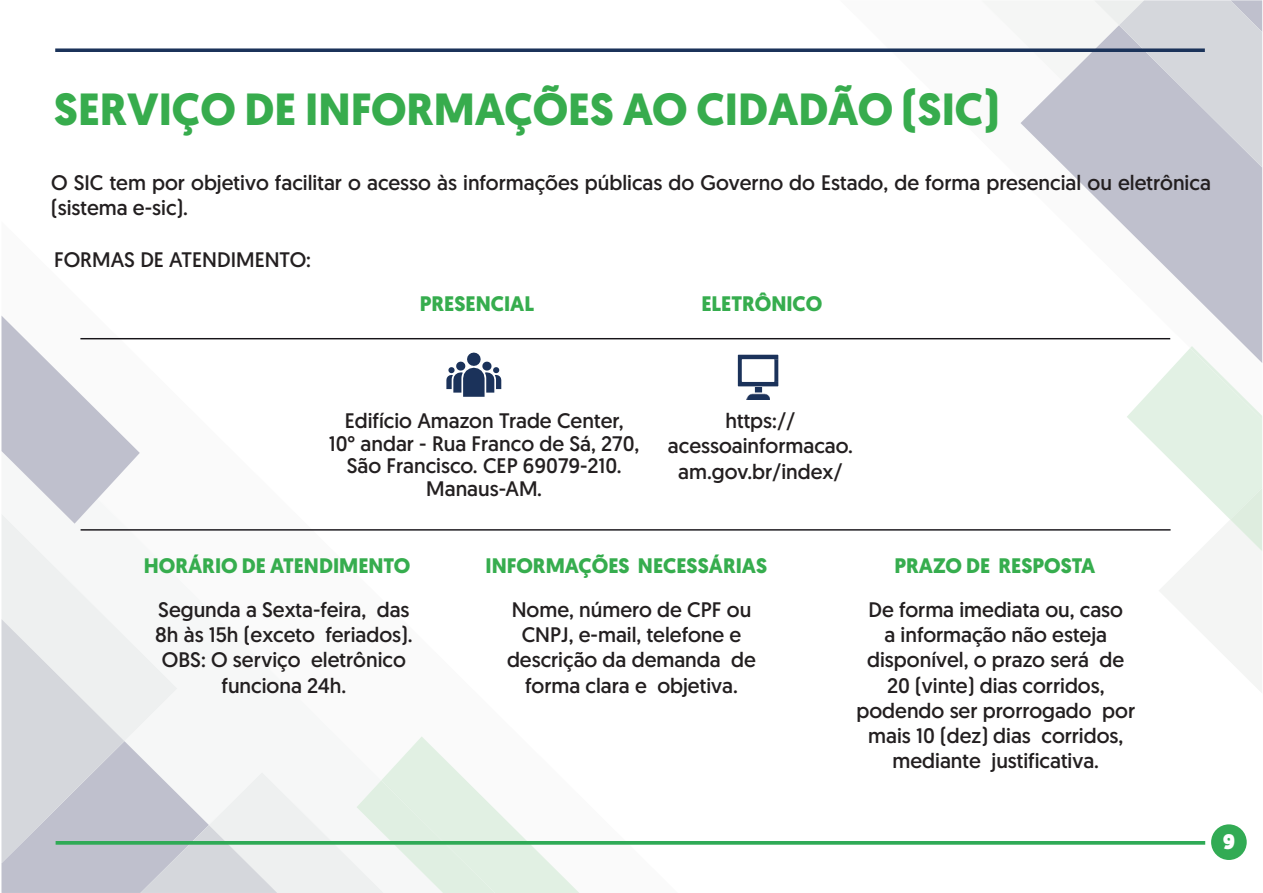
<style>
.page{position:relative;width:1263px;height:893px;background:#fff}
.page>*{position:absolute;margin:0;border:0;box-sizing:border-box;transform-origin:0 0}
.t1{font:700 45px "Geomanist";color:#37ac4d}
.t2{font:21px/25.2px "Geomanist";color:#231f20;text-align:center}
.t3{font:700 21px "Geomanist";color:#36ad4e}
.t4{font:900 21px "Geomanist";color:#fff}
</style>
<div class="page">
<svg style="left:1020px;top:168px;width:242px;height:178px"></svg>
<svg style="left:1127px;top:346px;width:135px;height:346px"></svg>
<svg style="left:981px;top:0;width:281px;height:168px"></svg>
<hr style="left:55px;top:48px;width:1150px;height:3px;background:#1b335a">
<hr style="left:56px;top:842px;width:1149px;height:2px;background:#2faa56">
<div style="left:1211px;top:824px;width:36px;height:36px;background:#32ab54;border-radius:50%"></div>
<hr style="left:80px;top:338px;width:1090px;height:1px;background:#171419">
<hr style="left:81px;top:529px;width:1089px;height:1px;background:#171419">
<svg style="left:1px;top:316px;width:578px;height:577px"></svg>
<img style="left:747px;top:388px;width:22px;height:12px">
<svg style="left:738px;top:355px;width:40px;height:31px"></svg>
<h1 class="t1" style="left:54px;top:79px;width:946px">SERVIÇO DE INFORMAÇÕES AO CIDADÃO (SIC)</h1>
<p class="t2" style="left:51px;top:170px;width:1161px;text-align:left">O SIC tem por objetivo facilitar o acesso às informações públicas do Governo do Estado, de forma presencial ou eletrônica (sistema e-sic).</p>
<p class="t2" style="left:54px;top:246px;width:258px">FORMAS DE ATENDIMENTO:</p>
<p class="t3" style="left:420px;top:290px;width:116px">PRESENCIAL</p>
<p class="t3" style="left:701px;top:290px;width:123px">ELETRÔNICO</p>
<p class="t2" style="left:329px;top:409px;width:312px;line-height:22.5px">Edifício Amazon Trade Center,<br>10° andar - Rua Franco de Sá, 270,<br>São Francisco. CEP 69079-210.<br>Manaus-AM.</p>
<p class="t2" style="left:668px;top:408px;width:186px">https:// acessoainformacao. am.gov.br/index/</p>
<p class="t3" style="left:144px;top:551px;width:268px">HORÁRIO DE ATENDIMENTO</p>
<p class="t3" style="left:486px;top:551px;width:283px">INFORMAÇÕES NECESSÁRIAS</p>
<p class="t3" style="left:894px;top:551px;width:203px">PRAZO DE RESPOSTA</p>
<p class="t2" style="left:155px;top:597px;width:259px">Segunda a Sexta-feira, das<br>8h às 15h (exceto feriados).<br>OBS: O serviço eletrônico funciona 24h.</p>
<p class="t2" style="left:507px;top:597px;width:251px">Nome, número de CPF ou<br>CNPJ, e-mail, telefone e descrição da demanda de forma clara e objetiva.</p>
<p class="t2" style="left:856px;top:597px;width:280px">De forma imediata ou, caso<br>a informação não esteja disponível, o prazo será de<br>20 (vinte) dias corridos, podendo ser prorrogado por mais 10 (dez) dias corridos, mediante justificativa.</p>
<p class="t4" style="left:1223px;top:827px;width:14px">9</p>
</div>
